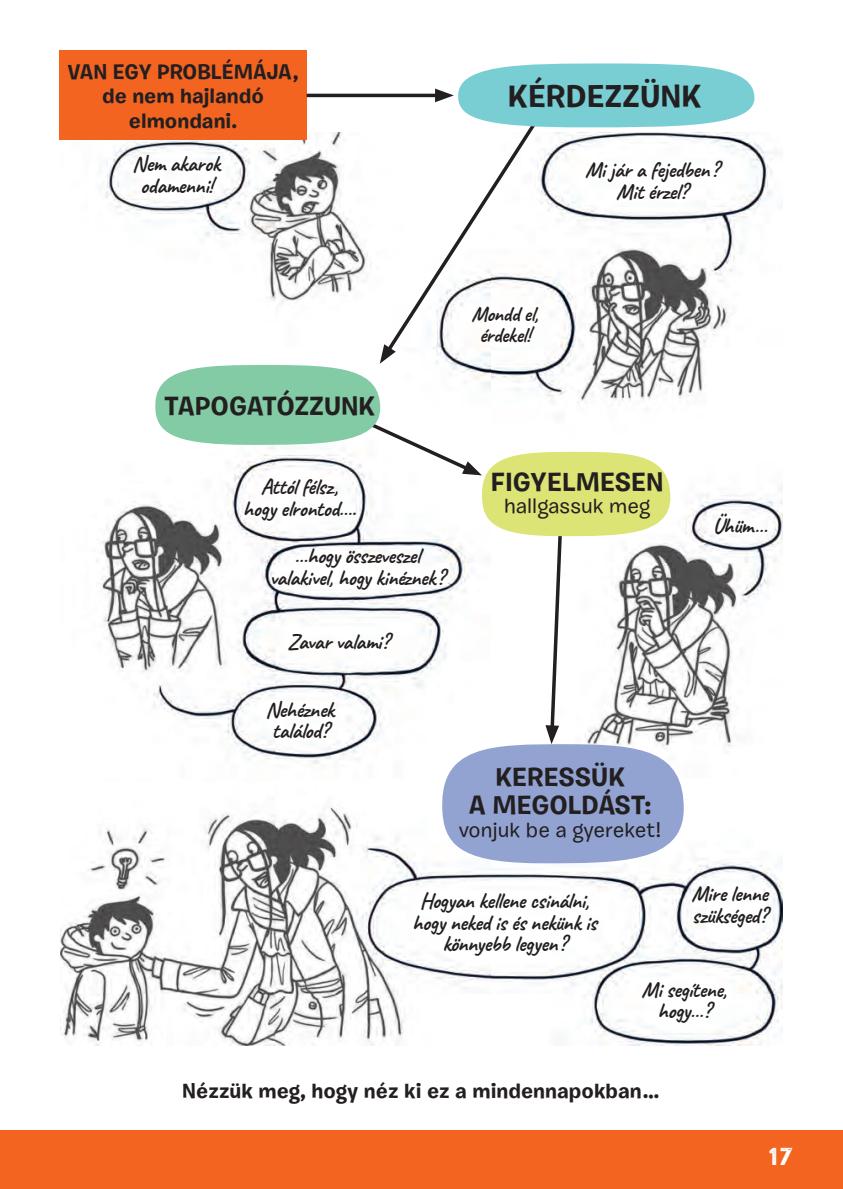
<style>
.page{position:relative;width:843px;height:1189px;background:#fff}
.page>*{position:absolute;margin:0;border:0;box-sizing:border-box;transform-origin:0 0}
.TXT_Solution{font:700 31.5px "Burbank Small";color:#231f20}
.TXT_ANALYSE{font:700 26.25px "Burbank Small";color:#231f20}
.titre_courant_-_foli{font:24.5px "Brandon Printed One";color:#fff}
.TXT_Bulle{font:700 21.88px/21.9px "Caveat";letter-spacing:-.015em;color:#231f20;text-align:center}
.TXT_BDC_12{font:700 21px/24.5px "Burbank Small";color:#231f20;text-align:center}
.TXT_COURANT{font:700 21px "Burbank Small";color:#231f20}
.TXT_ANALYSE_BDC{font:500 21px "Burbank Small";color:#231f20}
.TXT_Bulle-2{font:700 21px/21px "Caveat";letter-spacing:-.015em;color:#231f20;text-align:center}
</style>
<div class="page">
<img style="left:60px;top:141px;width:722px;height:904px">
<div style="left:0;top:1130px;width:843px;height:58px;background:#f36421"></div>
<div style="left:59px;top:51px;width:248px;height:89px;background:#f36421"></div>
<svg style="left:151px;top:63px;width:603px;height:800px"></svg>
<p class="TXT_BDC_12" style="left:67px;top:59px;width:233px">VAN EGY PROBLÉMÁJA,</p>
<p class="TXT_BDC_12" style="left:102px;top:84px;width:163px">de nem hajlandó elmondani.</p>
<p class="TXT_Bulle" style="left:133px;top:153px;width:88px">Nem akarok odamenni!</p>
<p class="TXT_Solution" style="left:508px;top:77px;width:195px">KÉRDEZZÜNK</p>
<p class="TXT_Bulle" style="left:585px;top:159px;width:135px">Mi jár a fejedben?<br>Mit érzel?</p>
<p class="TXT_ANALYSE" style="left:164px;top:390px;width:213px">TAPOGATÓZZUNK</p>
<p class="TXT_Bulle-2" style="left:471px;top:303px;width:69px">Mondd el, érdekel!</p>
<p class="TXT_Bulle" style="left:243px;top:476px;width:114px">Attól félsz, hogy elrontod….</p>
<p class="TXT_Bulle" style="left:270px;top:545px;width:176px">…hogy összeveszel valakivel, hogy kinéznek?</p>
<p class="TXT_Bulle" style="left:287px;top:631px;width:103px">Zavar valami?</p>
<p class="TXT_ANALYSE" style="left:491px;top:465px;width:174px">FIGYELMESEN</p>
<p class="TXT_ANALYSE_BDC" style="left:504px;top:493px;width:148px">hallgassuk meg</p>
<p class="TXT_Bulle" style="left:266px;top:698px;width:69px;text-align:left">Nehéznek találod?</p>
<p class="TXT_ANALYSE" style="left:495px;top:761px;width:131px">KERESSÜK</p>
<p class="TXT_ANALYSE" style="left:469px;top:789px;width:184px">A MEGOLDÁST:</p>
<p class="TXT_ANALYSE_BDC" style="left:459px;top:817px;width:205px">vonjuk be a gyereket!</p>
<p class="TXT_Bulle" style="left:713px;top:515px;width:56px">Ühüm…</p>
<p class="TXT_Bulle" style="left:412px;top:889px;width:186px">Hogyan kellene csinálni, hogy neked is és nekünk is könnyebb legyen?</p>
<p class="TXT_Bulle" style="left:691px;top:882px;width:78px;text-align:left">Mire lenne szükséged?</p>
<p class="TXT_Bulle" style="left:641px;top:978px;width:87px">Mi segítene, hogy…?</p>
<p class="TXT_COURANT" style="left:182px;top:1077px;width:478px">Nézzük meg, hogy néz ki ez a mindennapokban…</p>
<p class="titre_courant_-_foli" style="left:768px;top:1141px;width:26px">17</p>
</div>
